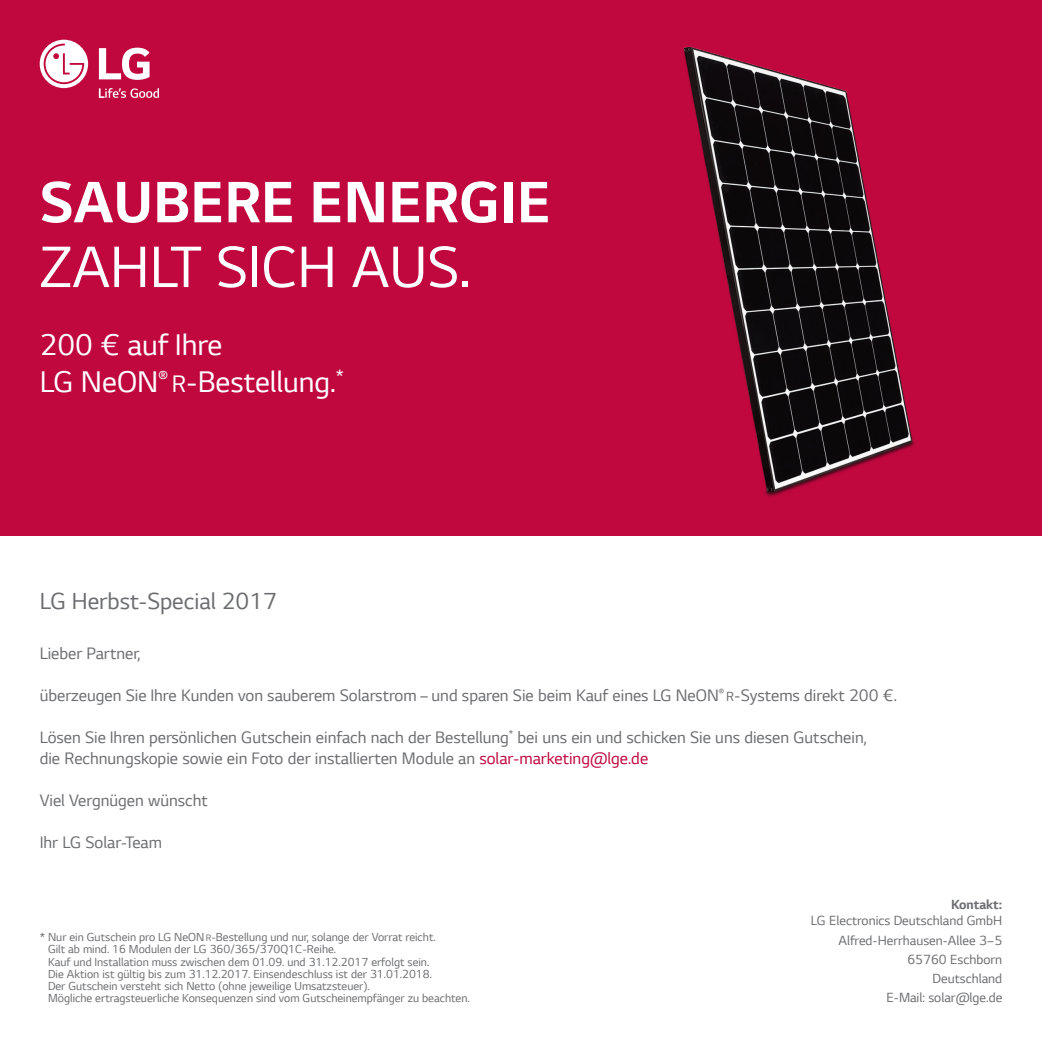
<style>
.page{position:relative;width:1042px;height:1042px;background:#fff}
.page>*{position:absolute;margin:0;border:0;box-sizing:border-box;transform-origin:0 0}
.t1{font:700 61.25px "LG Smart";color:#fff}
.t2{font:61.25px "LG Smart";color:#fff}
.t3{font:31.5px/36.8px "LG Smart";color:#fff}
.t4{font:24.5px "LG Smart";color:#6c6d70}
.t5{font:17.5px/21px "LG Smart";color:#6c6d70}
.t6{font:14px/19.2px "LG Smart";color:#6c6d70;text-align:right}
.t7{font:700 14px "LG Smart";color:#6c6d70}
.t8{font:12.25px/12.2px "LG Smart";color:#6c6d70}
.s1{font-size:25.2px}
.s2{font-size:14px}
.s3{color:#c0073e}
.s4{font-size:9.8px}
</style>
<div class="page">
<div style="left:0;top:0;width:1042px;height:536px;background:#c0073e"></div>
<svg style="left:99px;top:88px;width:60px;height:10px"></svg>
<svg style="left:99px;top:48px;width:51px;height:32px"></svg>
<svg style="left:40px;top:40px;width:48px;height:48px"></svg>
<img style="left:683px;top:46px;width:232px;height:451px">
<h1 class="t1" style="left:40px;top:161px;width:513px">SAUBERE ENERGIE</h1>
<h1 class="t2" style="left:40px;top:226px;width:432px">ZAHLT SICH AUS.</h1>
<h2 class="t3" style="left:40px;top:325px;width:306px">200 € auf Ihre<br>LG NeON<sup>®</sup> <span class="s1">R</span>-Bestellung.<sup>*</sup></h2>
<h3 class="t4" style="left:40px;top:584px;width:239px">LG Herbst-Special 2017</h3>
<h3 class="t5" style="left:40px;top:642px;width:102px">Lieber Partner,</h3>
<h3 class="t5" style="left:40px;top:684px;width:858px">überzeugen Sie Ihre Kunden von sauberem Solarstrom – und sparen Sie beim Kauf eines LG NeON<sup>®</sup> <span class="s2">R</span>-Systems direkt 200 €.</h3>
<h3 class="t5" style="left:40px;top:726px;width:829px">Lösen Sie Ihren persönlichen Gutschein einfach nach der Bestellung<sup>*</sup> bei uns ein und schicken Sie uns diesen Gutschein, die Rechnungskopie sowie ein Foto der installierten Module an <span class="s3">solar-marketing@lge.de</span></h3>
<h3 class="t5" style="left:40px;top:789px;width:170px">Viel Vergnügen wünscht</h3>
<h3 class="t5" style="left:40px;top:831px;width:124px">Ihr LG Solar-Team</h3>
<p class="t8" style="left:48px;top:930px;width:423px;text-indent:-8px">* Nur ein Gutschein pro LG NeON <span class="s4">R</span>-Bestellung und nur, solange der Vorrat reicht.<br>Gilt ab mind. 16 Modulen der LG 360/365/370Q1C-Reihe.<br>Kauf und Installation muss zwischen dem 01.09. und 31.12.2017 erfolgt sein.<br>Die Aktion ist gültig bis zum 31.12.2017. Einsendeschluss ist der 31.01.2018.<br>Der Gutschein versteht sich Netto (ohne jeweilige Umsatzsteuer).<br>Mögliche ertragsteuerliche Konsequenzen sind vom Gutscheinempfänger zu beachten.</p>
<p class="t7" style="left:951px;top:894px;width:53px">Kontakt:</p>
<p class="t6" style="left:811px;top:910px;width:193px">LG Electronics Deutschland GmbH<br>Alfred-Herrhausen-Allee 3–5<br>65760 Eschborn<br>Deutschland<br>E-Mail: solar@lge.de</p>
</div>
